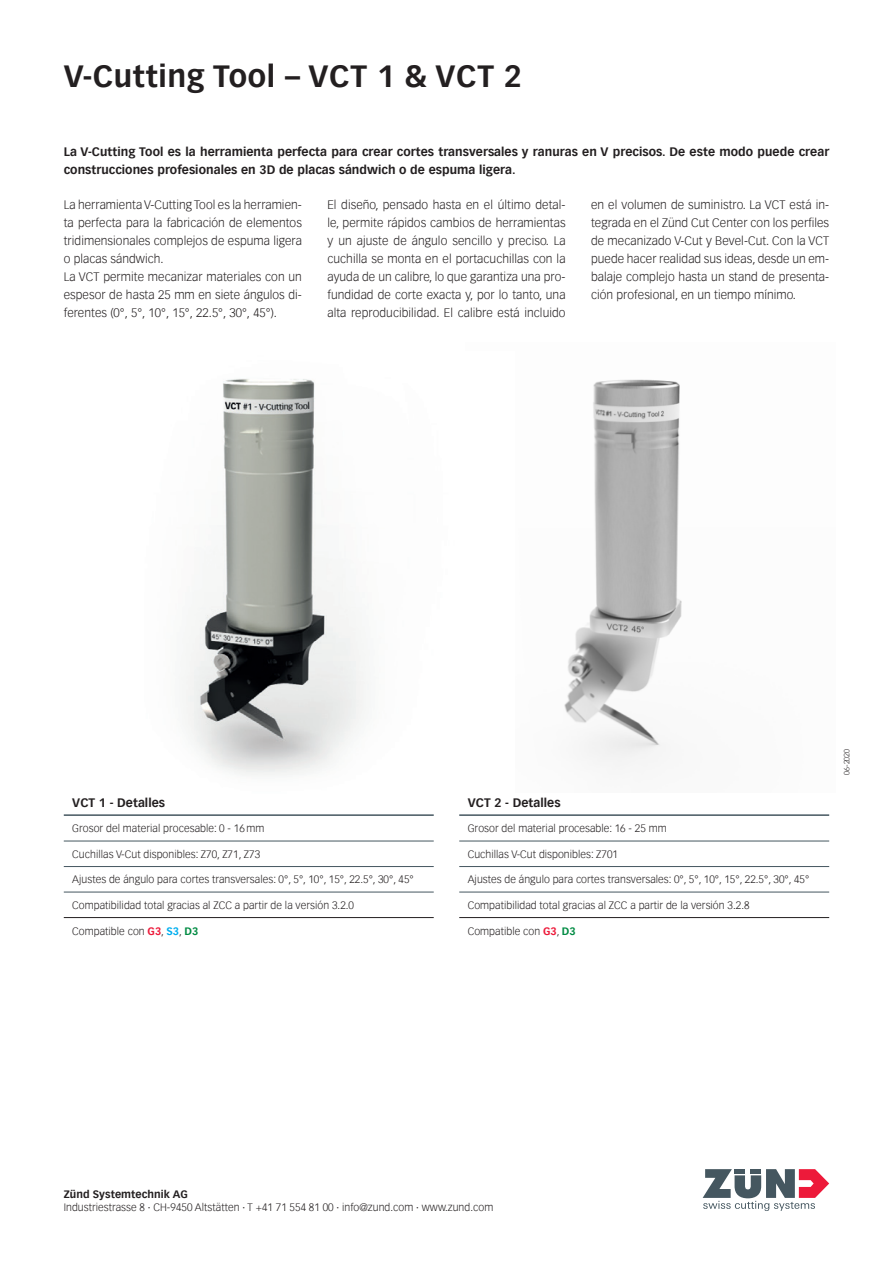
<style>
.page{position:relative;width:893px;height:1263px;background:#fff}
.page>*{position:absolute;margin:0;border:0;box-sizing:border-box;transform-origin:0 0}
.pri_01_headline{font:700 30px "Vectora Com";letter-spacing:.02em;color:#231f20}
.pri_03_body_text{font:300 12px/18px "Vectora Com";letter-spacing:.005em;color:#231f20;text-align:justify}
.pri_02_sub_headline{font:700 12px/18px "Vectora Com";letter-spacing:.005em;color:#231f20}
.pri_04_table_header{font:700 12px "Vectora Com";letter-spacing:.005em;color:#231f20}
.pri_04_table_text{font:300 10.5px "Vectora Com";letter-spacing:.005em;color:#231f20}
.t1{font:700 10.5px "Vectora Com";letter-spacing:.005em;color:#231f20}
.t2{font:300 7.5px "Vectora Com";letter-spacing:.005em;color:#231f20}
.s1{font-weight:700;color:#ed1a3a}
.s2{font-weight:700;color:#00aeef}
.s3{font-weight:700;color:#008b43}
</style>
<div class="page">
<svg style="left:703px;top:1169px;width:126px;height:42px"></svg>
<img style="left:564px;top:379px;width:118px;height:388px">
<img style="left:186px;top:379px;width:183px;height:396px">
<hr style="left:64px;top:841px;width:370px;height:1px;background:#455760">
<hr style="left:64px;top:866px;width:370px;height:1px;background:#455760">
<hr style="left:64px;top:892px;width:370px;height:1px;background:#455760">
<hr style="left:64px;top:917px;width:370px;height:1px;background:#231f20">
<hr style="left:64px;top:814px;width:370px;height:2px;background:#455760">
<hr style="left:459px;top:841px;width:370px;height:1px;background:#455760">
<hr style="left:459px;top:866px;width:370px;height:1px;background:#455760">
<hr style="left:459px;top:892px;width:370px;height:1px;background:#455760">
<hr style="left:459px;top:917px;width:370px;height:1px;background:#231f20">
<hr style="left:459px;top:814px;width:370px;height:2px;background:#455760">
<p class="pri_01_headline" style="left:64px;top:58px;width:460px">V-Cutting Tool – VCT 1 &amp; VCT 2</p>
<p class="pri_02_sub_headline" style="left:64px;top:142px;width:767px">La V-Cutting Tool es la herramienta perfecta para crear cortes transversales y ranuras en V precisos. De este modo puede crear construcciones profesionales en 3D de placas sándwich o de espuma ligera.</p>
<p class="pri_03_body_text" style="left:64px;top:196px;width:240px">La herramienta V-Cutting Tool es la herramien&shy;ta perfecta para la fabricación de elementos tridimensionales complejos de espuma ligera o placas sándwich.</p>
<p class="pri_03_body_text" style="left:64px;top:268px;width:240px">La VCT permite mecanizar materiales con un espesor de hasta 25 mm en siete ángulos di&shy;ferentes (0°, 5°, 10°, 15°, 22.5°, 30°, 45°).</p>
<p class="pri_03_body_text" style="left:327px;top:196px;width:240px">El diseño, pensado hasta en el último detal&shy;le, permite rápidos cambios de herramientas y un ajuste de ángulo sencillo y preciso. La cuchilla se monta en el portacuchillas con la ayuda de un calibre, lo que garantiza una pro&shy;fundidad de corte exacta y, por lo tanto, una alta reproducibilidad. El calibre está incluido</p>
<p class="pri_03_body_text" style="left:591px;top:196px;width:240px">en el volumen de suministro. La VCT está in&shy;tegrada en el Zünd Cut Center con los perfiles de mecanizado V-Cut y Bevel-Cut. Con la VCT puede hacer realidad sus ideas, desde un em&shy;balaje complejo hasta un stand de presenta&shy;ción profesional, en un tiempo mínimo.</p>
<p class="pri_04_table_header" style="left:72px;top:795px;width:94px">VCT 1 - Detalles</p>
<p class="pri_04_table_text" style="left:72px;top:822px;width:193px">Grosor del material procesable: 0 - 16mm</p>
<p class="pri_04_table_text" style="left:72px;top:848px;width:189px">Cuchillas V-Cut disponibles: Z70, Z71, Z73</p>
<p class="pri_04_table_text" style="left:72px;top:873px;width:343px">Ajustes de ángulo para cortes transversales: 0°, 5°, 10°, 15°, 22.5°, 30°, 45°</p>
<p class="pri_04_table_text" style="left:72px;top:899px;width:283px">Compatibilidad total gracias al ZCC a partir de la versión 3.2.0</p>
<p class="pri_04_table_text" style="left:72px;top:924px;width:127px">Compatible con <span class="s1">G3</span>, <span class="s2">S3</span>, <span class="s3">D3</span></p>
<p class="pri_04_table_header" style="left:468px;top:795px;width:94px">VCT 2 - Detalles</p>
<p class="pri_04_table_text" style="left:468px;top:822px;width:200px">Grosor del material procesable: 16 - 25 mm</p>
<p class="pri_04_table_text" style="left:468px;top:848px;width:152px">Cuchillas V-Cut disponibles: Z701</p>
<p class="pri_04_table_text" style="left:468px;top:873px;width:343px">Ajustes de ángulo para cortes transversales: 0°, 5°, 10°, 15°, 22.5°, 30°, 45°</p>
<p class="pri_04_table_text" style="left:468px;top:899px;width:283px">Compatibilidad total gracias al ZCC a partir de la versión 3.2.8</p>
<p class="pri_04_table_text" style="left:468px;top:924px;width:110px">Compatible con <span class="s1">G3</span>, <span class="s3">D3</span></p>
<p class="t2" style="left:842px;top:775px;width:28px;rotate:-90deg">06-2020</p>
<p class="t1" style="left:64px;top:1187px;width:126px">Zünd Systemtechnik AG</p>
<p class="pri_04_table_text" style="left:64px;top:1201px;width:431px">Industriestrasse 8 ∙ CH-9450 Altstätten ∙ T +41 71 554 81 00 ∙ info@zund.com ∙ www.zund.com</p>
</div>
